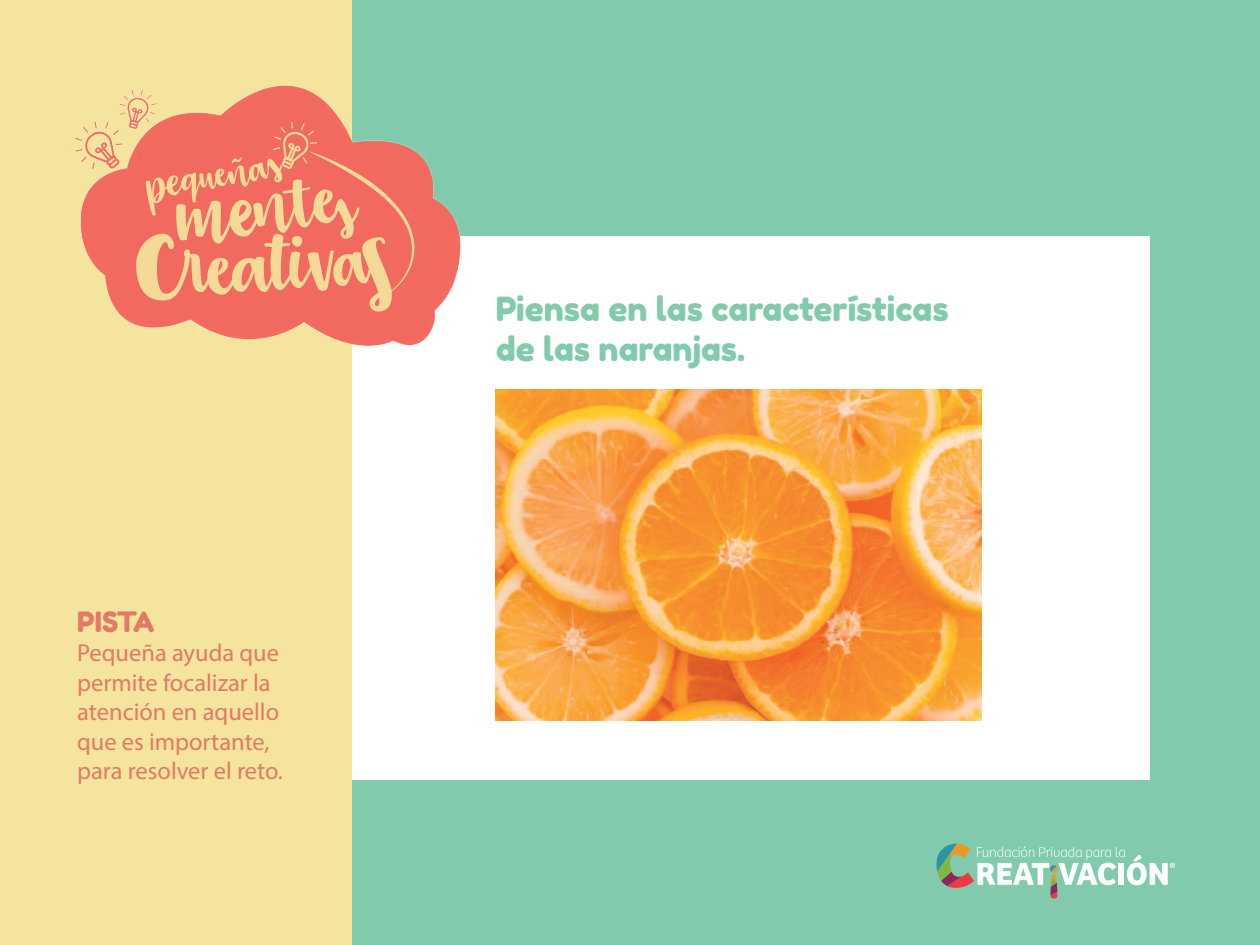
<style>
.page{position:relative;width:1260px;height:945px;background:#81cbac}
.page>*{position:absolute;margin:0;border:0;box-sizing:border-box;transform-origin:0 0}
.t1{font:33.25px/39.9px "Fredoka One";color:#81cbac}
.t2{font:28px "Fredoka One";letter-spacing:-.025em;color:#e37966}
.t3{font:24.5px/29.4px "Myriad Pro";color:#e37966}
</style>
<div class="page">
<div style="left:352px;top:236px;width:798px;height:544px;background:#fff"></div>
<div style="left:0;top:0;width:352px;height:945px;background:#f4e49d"></div>
<img style="left:496px;top:390px;width:485px;height:331px">
<svg style="left:936px;top:844px;width:239px;height:54px"></svg>
<img style="left:74px;top:85px;width:387px;height:261px">
<p class="t2" style="left:77px;top:605px;width:79px">PISTA</p>
<p class="t3" style="left:77px;top:638px;width:207px">Pequeña ayuda que permite focalizar la atención en aquello que es importante, para resolver el reto.</p>
<h1 class="t1" style="left:496px;top:289px;width:454px">Piensa en las características de las naranjas.</h1>
</div>
